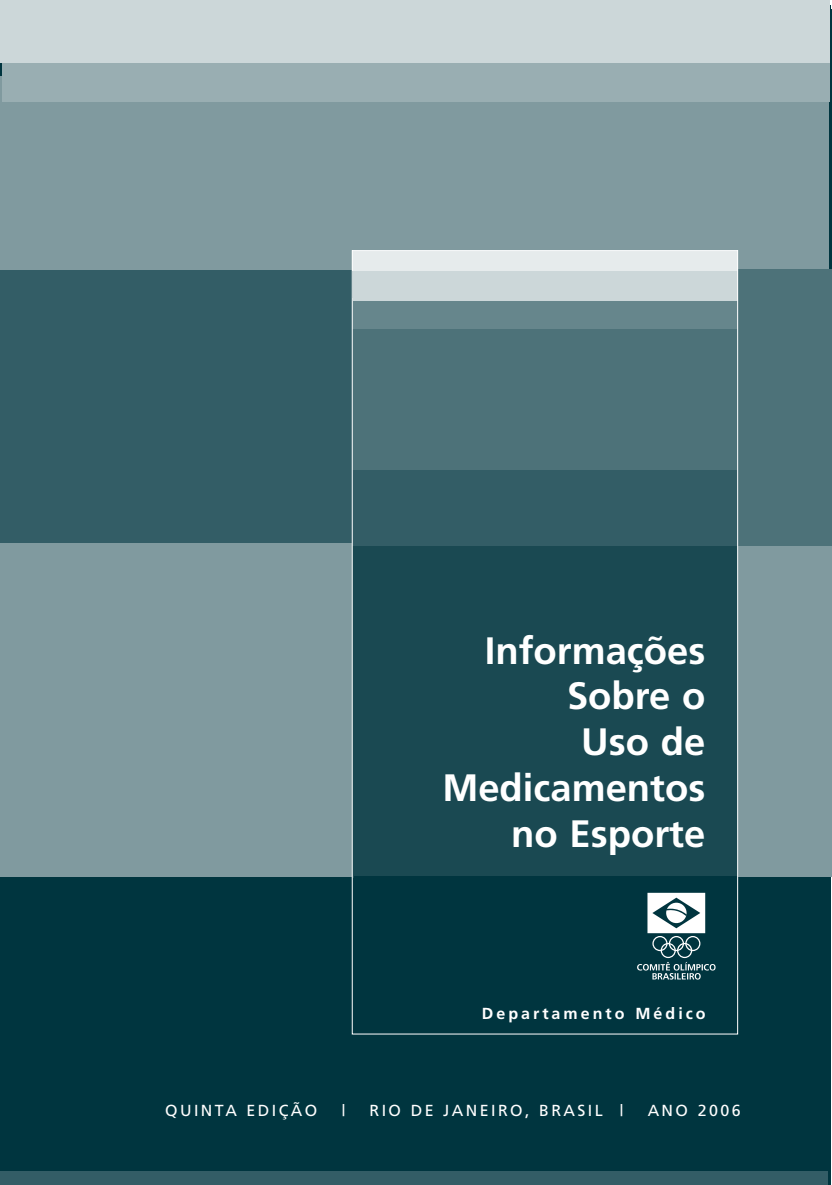
<style>
.page{position:relative;width:832px;height:1185px;background:#fff}
.page>*{position:absolute;margin:0;border:0;box-sizing:border-box;transform-origin:0 0}
.t1{font:700 38.2px/45.8px "Frutiger";color:#fff;text-align:right}
.t2{font:16px "Frutiger";letter-spacing:.15em;color:#fff}
.t3{font:700 16px "Frutiger";letter-spacing:.19em;color:#fff}
</style>
<div class="page">
<div style="left:0;top:6px;width:829px;height:1178px;background:#00353f"></div>
<div style="left:0;top:190px;width:555px;height:357px;background:#335d66"></div>
<div style="left:0;top:543px;width:831px;height:333px;background:#809a9f"></div>
<div style="left:0;top:77px;width:829px;height:193px;background:#809a9f"></div>
<div style="left:2px;top:46px;width:828px;height:56px;background:#99aeb2"></div>
<div style="left:0;top:0;width:830px;height:63px;background:#ccd7d9"></div>
<div style="left:352px;top:255px;width:385px;height:622px;background:#1a4952"></div>
<div style="left:576px;top:269px;width:255px;height:276px;background:#4d7279"></div>
<div style="left:0;top:1171px;width:827px;height:13px;background:#335d66"></div>
<div style="left:355px;top:876px;width:383px;height:90px;background:#00353f"></div>
<div style="left:351px;top:465px;width:386px;height:80px;background:#335d66"></div>
<div style="left:351px;top:327px;width:386px;height:142px;background:#4d7279"></div>
<div style="left:351px;top:299px;width:386px;height:30px;background:#66868c"></div>
<div style="left:353px;top:266px;width:384px;height:35px;background:#ccd7d9"></div>
<div style="left:352px;top:251px;width:385px;height:20px;background:#e6ebec"></div>
<svg style="left:637px;top:892px;width:78px;height:87px"></svg>
<p class="t1" style="left:442px;top:630px;width:264px">Informações<br>Sobre o<br>Uso de<br>Medicamentos no Esporte</p>
<p class="t3" style="left:481px;top:1006px;width:225px">Departamento Médico</p>
<p class="t2" style="left:165px;top:1104px;width:153px">QUINTA EDIÇÃO</p>
<p class="t2" style="left:341px;top:1104px;width:5px">|</p>
<p class="t2" style="left:369px;top:1104px;width:255px">RIO DE JANEIRO, BRASIL |</p>
<p class="t2" style="left:647px;top:1104px;width:94px">ANO 2006</p>
</div>
